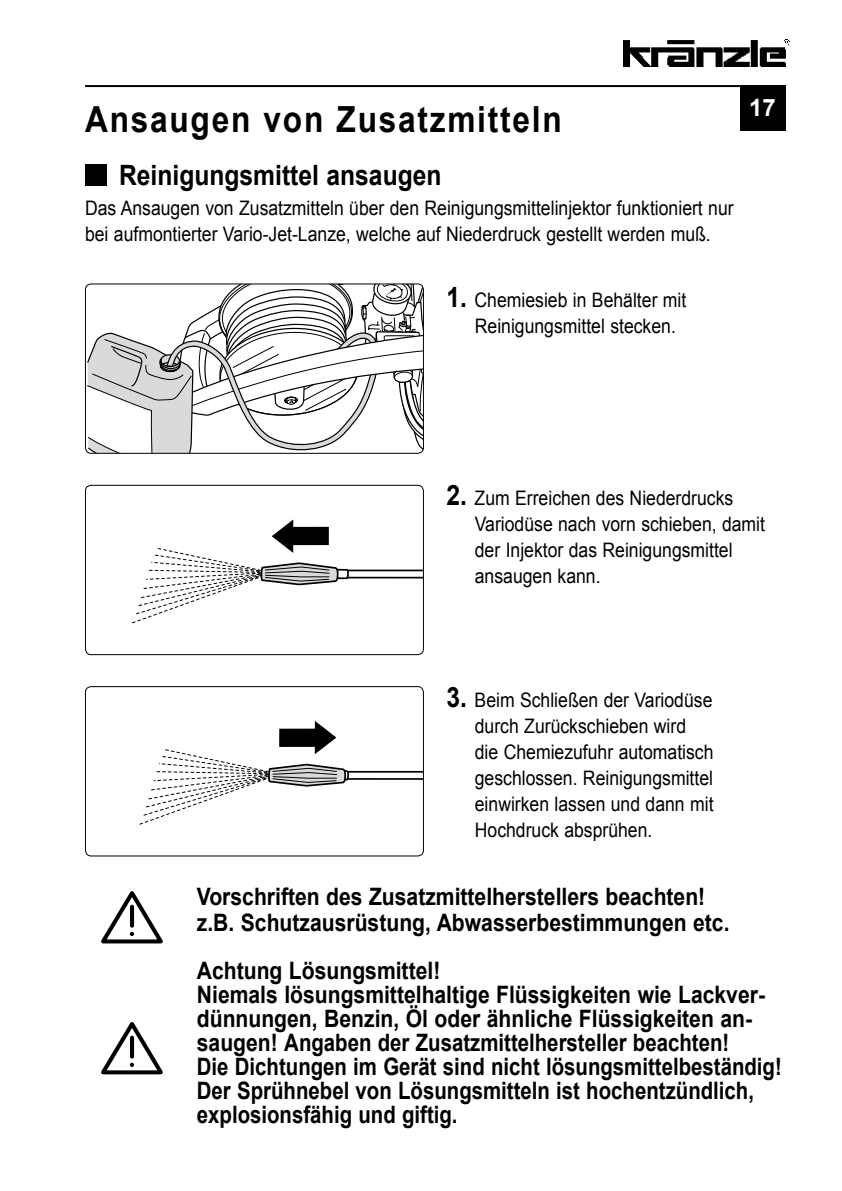
<style>
.page{position:relative;width:842px;height:1191px;background:#fff}
.page>*{position:absolute;margin:0;border:0;box-sizing:border-box;transform-origin:0 0}
.t1{font:700 36px "Arial";letter-spacing:.055em;color:#000;scale:.88 1}
.t2{font:700 28px "Arial";color:#000;scale:.88 1}
.t3{font:700 24px/24px "Arial";color:#000;scale:.88 1}
.t4{font:700 24px "Arial";color:#fff}
.t5{font:20px/26px "Arial";color:#000;scale:.88 1}
.s1{font-weight:700;font-size:28px}
</style>
<div class="page">
<img style="left:624px;top:40px;width:166px;height:26px">
<hr style="left:85px;top:85px;width:700px;height:2px;background:#000">
<div style="left:740px;top:85px;width:45px;height:45px;background:#000"></div>
<div style="left:85px;top:164px;width:21px;height:22px;background:#000"></div>
<svg style="left:132px;top:519px;width:290px;height:104px"></svg>
<div style="left:85px;top:485px;width:339px;height:170px;border:1px solid #000;border-radius:6px"></div>
<svg style="left:139px;top:721px;width:283px;height:103px"></svg>
<div style="left:85px;top:686px;width:339px;height:170px;border:1px solid #000;border-radius:6px"></div>
<svg style="left:87px;top:285px;width:336px;height:168px"></svg>
<div style="left:85px;top:283px;width:339px;height:171px;border:1px solid #000;border-radius:6px"></div>
<svg style="left:101px;top:1022px;width:62px;height:53px"></svg>
<svg style="left:101px;top:891px;width:62px;height:53px"></svg>
<h1 class="t1" style="left:85px;top:95px;width:543px">Ansaugen von Zusatzmitteln</h1>
<h2 class="t2" style="left:119px;top:156px;width:368px">Reinigungsmittel ansaugen</h2>
<p class="t5" style="left:85px;top:195px;width:739px">Das Ansaugen von Zusatzmitteln über den Reinigungsmittelinjektor funktioniert nur bei aufmontierter Vario-Jet-Lanze, welche auf Niederdruck gestellt werden muß.</p>
<p class="t5" style="left:475px;top:287px;width:242px;text-indent:-28px"><span class="s1">1.</span> Chemiesieb in Behälter mit<br>Reinigungsmittel stecken.</p>
<p class="t4" style="left:749px;top:92px;width:28px">17</p>
<p class="t5" style="left:475px;top:485px;width:331px;text-indent:-28px"><span class="s1">2.</span> Zum Erreichen des Niederdrucks<br>Variodüse nach vorn schieben, damit der Injektor das Reinigungsmittel ansaugen kann.</p>
<p class="t5" style="left:475px;top:687px;width:273px;text-indent:-28px"><span class="s1">3.</span> Beim Schließen der Variodüse durch Zurückschieben wird die Chemiezufuhr automatisch geschlossen. Reinigungsmittel einwirken lassen und dann mit<br>Hochdruck absprühen.</p>
<p class="t3" style="left:197px;top:884px;width:607px;line-height:26px">Vorschriften des Zusatzmittelherstellers beachten! z.B. Schutzausrüstung, Abwasserbestimmungen etc.</p>
<p class="t3" style="left:197px;top:959px;width:666px">Achtung Lösungsmittel!<br>Niemals lösungsmittelhaltige Flüssigkeiten wie Lackver&shy;dünnungen, Benzin, Öl oder ähnliche Flüssigkeiten an&shy;saugen! Angaben der Zusatzmittelhersteller beachten!<br>Die Dichtungen im Gerät sind nicht lösungsmittelbeständig!<br>Der Sprühnebel von Lösungsmitteln ist hochentzündlich, explosionsfähig und giftig.</p>
</div>
